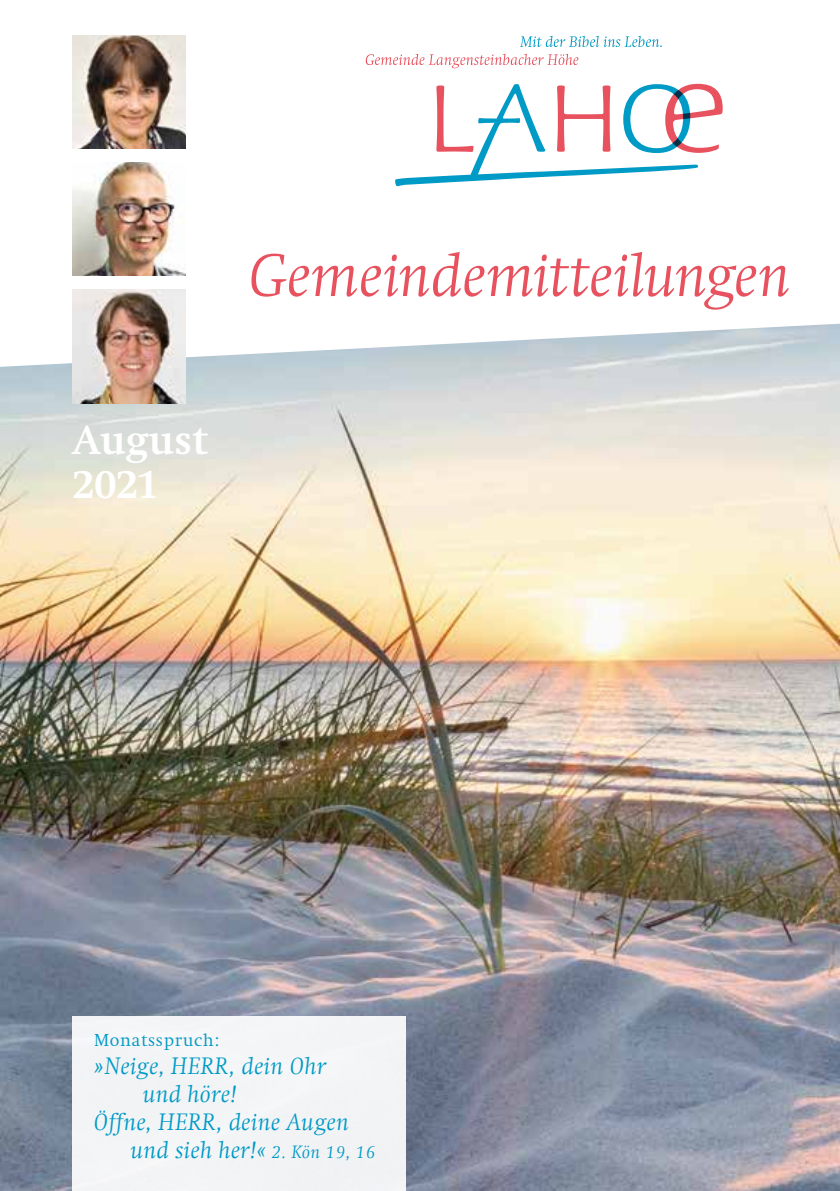
<style>
.page{position:relative;width:840px;height:1191px;background:#fff}
.page>*{position:absolute;margin:0;border:0;box-sizing:border-box;transform-origin:0 0}
.t1{font:italic 300 61.4px "Swift Com";letter-spacing:.005em;color:#e8525f}
.t2{font:700 42px/44px "Swift EF";color:#fff}
.t3{font:italic 300 24px "Swift Com";letter-spacing:.02em;color:#009ac6}
.t4{font:300 18px "Swift EF";letter-spacing:.03em;color:#009ac6}
.s1{font-size:18px}
</style>
<div class="page">
<img style="left:0;top:324px;width:839px;height:867px">
<svg style="left:365px;top:54px;width:213px;height:14px"></svg>
<svg style="left:519px;top:36px;width:142px;height:11px"></svg>
<svg style="left:395px;top:84px;width:327px;height:102px"></svg>
<img style="left:72px;top:162px;width:114px;height:114px">
<img style="left:72px;top:290px;width:114px;height:113px">
<img style="left:72px;top:35px;width:114px;height:113px">
<div style="left:72px;top:1016px;width:334px;height:175px;background:#f3f4f6"></div>
<h1 class="t1" style="left:249px;top:240px;width:542px">Gemeindemitteilungen</h1>
<h2 class="t2" style="left:72px;top:418px;width:137px">August<br>2021</h2>
<p class="t4" style="left:94px;top:1030px;width:126px">Monatsspruch:</p>
<p class="t3" style="left:94px;top:1052px;width:233px">»Neige, HERR, dein Ohr</p>
<p class="t3" style="left:143px;top:1080px;width:95px">und höre!</p>
<p class="t3" style="left:94px;top:1108px;width:256px">Öffne, HERR, deine Augen</p>
<p class="t3" style="left:131px;top:1136px;width:246px">und sieh her!« <span class="s1">2. Kön 19, 16</span></p>
</div>
